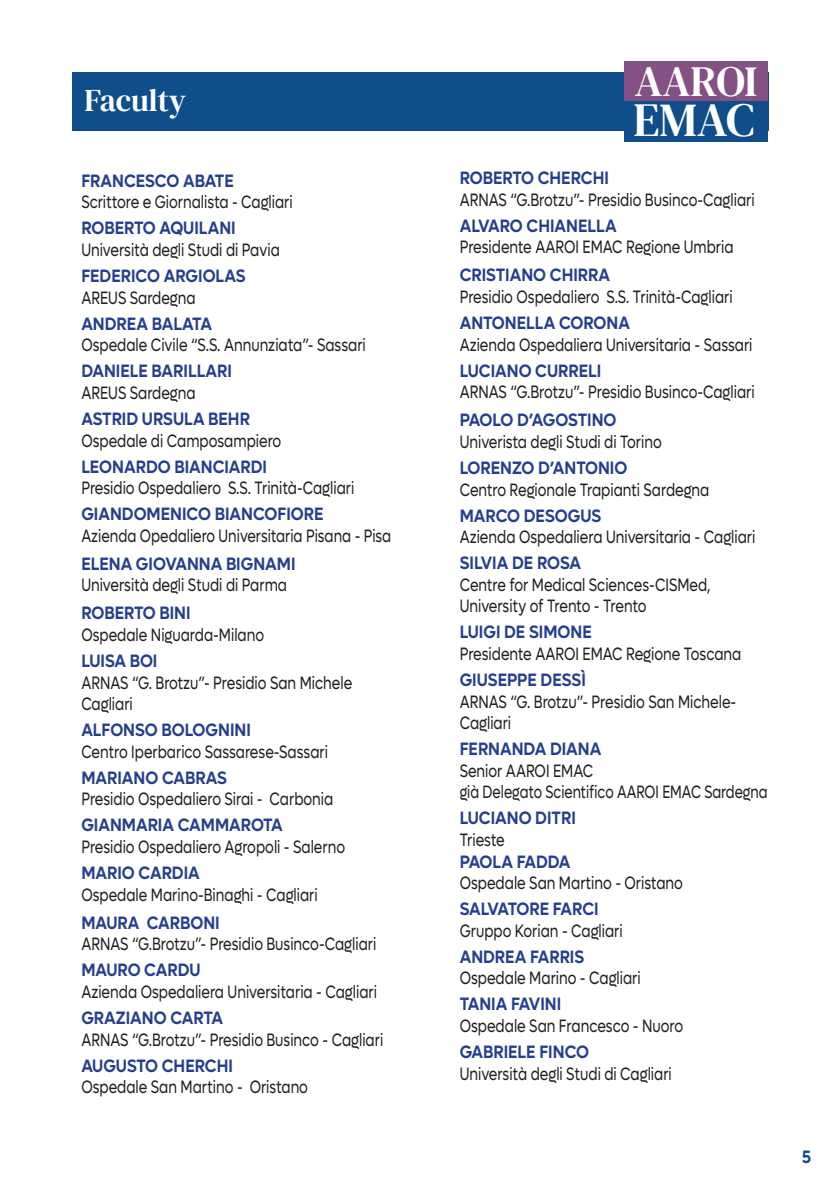
<style>
.page{position:relative;width:840px;height:1191px;background:#fff}
.page>*{position:absolute;margin:0;border:0;box-sizing:border-box;transform-origin:0 0}
.t1{font:47.2px "DM Serif Text";color:#fff}
.t2{font:42.8px "DM Serif Text";letter-spacing:-.01em;color:#fff}
.t3{font:31.4px "DM Serif Text";color:#fff}
.t4{font:18px/21.6px "Lufga";color:#231f20;scale:.78 1}
.t5{font:600 18px "Lufga";color:#253f8e;scale:.9 1}
.t6{font:18px "Lufga";color:#231f20;scale:.77 1}
.t7{font:600 18px "Lufga";letter-spacing:-.025em;color:#253f8e;scale:.9 1}
.t8{font:600 18px "Lufga";color:#0f4e8a;scale:.9 1}
</style>
<div class="page">
<div style="left:72px;top:72px;width:695px;height:58px;background:#0f4e8a"></div>
<div style="left:623px;top:61px;width:144px;height:40px;background:#855084"></div>
<div style="left:623px;top:101px;width:144px;height:41px;background:#0f4e8a"></div>
<h3 class="t3" style="left:84px;top:82px;width:103px">Faculty</h3>
<p class="t5" style="left:81px;top:170px;width:171px">FRANCESCO ABATE</p>
<p class="t4" style="left:81px;top:191px;width:272px">Scrittore e Giornalista - Cagliari</p>
<p class="t5" style="left:81px;top:218px;width:173px">ROBERTO AQUILANI</p>
<p class="t4" style="left:81px;top:239px;width:256px">Università degli Studi di Pavia</p>
<p class="t5" style="left:81px;top:265px;width:184px">FEDERICO ARGIOLAS</p>
<p class="t4" style="left:81px;top:287px;width:148px">AREUS Sardegna</p>
<p class="t5" style="left:81px;top:313px;width:146px">ANDREA BALATA</p>
<p class="t4" style="left:81px;top:334px;width:366px">Ospedale Civile “S.S. Annunziata”- Sassari</p>
<p class="t5" style="left:81px;top:360px;width:169px">DANIELE BARILLARI</p>
<p class="t4" style="left:81px;top:382px;width:148px">AREUS Sardegna</p>
<p class="t5" style="left:81px;top:408px;width:189px">ASTRID URSULA BEHR</p>
<p class="t4" style="left:81px;top:429px;width:258px">Ospedale di Camposampiero</p>
<p class="t5" style="left:81px;top:456px;width:208px">LEONARDO BIANCIARDI</p>
<p class="t4" style="left:81px;top:477px;width:351px">Presidio Ospedaliero S.S. Trinità-Cagliari</p>
<p class="t5" style="left:81px;top:503px;width:270px">GIANDOMENICO BIANCOFIORE</p>
<p class="t6" style="left:81px;top:525px;width:404px">Azienda Opedaliero Universitaria Pisana - Pisa</p>
<p class="t5" style="left:81px;top:553px;width:239px">ELENA GIOVANNA BIGNAMI</p>
<p class="t4" style="left:81px;top:574px;width:265px">Università degli Studi di Parma</p>
<p class="t5" style="left:81px;top:602px;width:123px">ROBERTO BINI</p>
<p class="t4" style="left:81px;top:624px;width:236px">Ospedale Niguarda-Milano</p>
<p class="t5" style="left:81px;top:650px;width:86px">LUISA BOI</p>
<p class="t4" style="left:81px;top:671px;width:348px">ARNAS “G. Brotzu”- Presidio San Michele<br>Cagliari</p>
<p class="t5" style="left:81px;top:719px;width:190px">ALFONSO BOLOGNINI</p>
<p class="t4" style="left:81px;top:741px;width:317px">Centro Iperbarico Sassarese-Sassari</p>
<p class="t5" style="left:81px;top:767px;width:163px">MARIANO CABRAS</p>
<p class="t4" style="left:81px;top:788px;width:324px">Presidio Ospedaliero Sirai - Carbonia</p>
<p class="t5" style="left:81px;top:814px;width:225px">GIANMARIA CAMMAROTA</p>
<p class="t4" style="left:81px;top:836px;width:339px">Presidio Ospedaliero Agropoli - Salerno</p>
<p class="t5" style="left:81px;top:862px;width:133px">MARIO CARDIA</p>
<p class="t4" style="left:81px;top:883px;width:304px">Ospedale Marino-Binaghi - Cagliari</p>
<p class="t5" style="left:81px;top:912px;width:155px">MAURA CARBONI</p>
<p class="t4" style="left:81px;top:933px;width:379px">ARNAS “G.Brotzu”- Presidio Businco-Cagliari</p>
<p class="t5" style="left:81px;top:959px;width:134px">MAURO CARDU</p>
<p class="t4" style="left:81px;top:981px;width:380px">Azienda Ospedaliera Universitaria - Cagliari</p>
<p class="t5" style="left:81px;top:1007px;width:159px">GRAZIANO CARTA</p>
<p class="t4" style="left:81px;top:1028px;width:388px">ARNAS “G.Brotzu”- Presidio Businco - Cagliari</p>
<p class="t5" style="left:81px;top:1054px;width:170px">AUGUSTO CHERCHI</p>
<p class="t4" style="left:81px;top:1076px;width:292px">Ospedale San Martino - Oristano</p>
<h2 class="t2" style="left:634px;top:56px;width:124px">AAROI</h2>
<h1 class="t1" style="left:633px;top:92px;width:123px">EMAC</h1>
<p class="t5" style="left:459px;top:167px;width:167px">ROBERTO CHERCHI</p>
<p class="t4" style="left:459px;top:189px;width:379px">ARNAS “G.Brotzu”- Presidio Businco-Cagliari</p>
<p class="t5" style="left:459px;top:215px;width:176px">ALVARO CHIANELLA</p>
<p class="t4" style="left:459px;top:236px;width:352px">Presidente AAROI EMAC Regione Umbria</p>
<p class="t5" style="left:459px;top:265px;width:168px">CRISTIANO CHIRRA</p>
<p class="t4" style="left:459px;top:286px;width:351px">Presidio Ospedaliero S.S. Trinità-Cagliari</p>
<p class="t5" style="left:459px;top:312px;width:191px">ANTONELLA CORONA</p>
<p class="t4" style="left:459px;top:334px;width:376px">Azienda Ospedaliera Universitaria - Sassari</p>
<p class="t5" style="left:459px;top:360px;width:159px">LUCIANO CURRELI</p>
<p class="t4" style="left:459px;top:381px;width:379px">ARNAS “G.Brotzu”- Presidio Businco-Cagliari</p>
<p class="t5" style="left:459px;top:409px;width:176px">PAOLO D’AGOSTINO</p>
<p class="t4" style="left:459px;top:431px;width:260px">Univerista degli Studi di Torino</p>
<p class="t5" style="left:459px;top:457px;width:188px">LORENZO D’ANTONIO</p>
<p class="t4" style="left:459px;top:478px;width:321px">Centro Regionale Trapianti Sardegna</p>
<p class="t5" style="left:459px;top:505px;width:159px">MARCO DESOGUS</p>
<p class="t4" style="left:459px;top:526px;width:380px">Azienda Ospedaliera Universitaria - Cagliari</p>
<p class="t5" style="left:459px;top:552px;width:136px">SILVIA DE ROSA</p>
<p class="t4" style="left:459px;top:574px;width:323px">Centre for Medical Sciences-CISMed,<br>University of Trento - Trento</p>
<p class="t5" style="left:459px;top:621px;width:148px">LUIGI DE SIMONE</p>
<p class="t4" style="left:459px;top:643px;width:362px">Presidente AAROI EMAC Regione Toscana</p>
<p class="t5" style="left:459px;top:669px;width:141px">GIUSEPPE DESSÌ</p>
<p class="t4" style="left:459px;top:690px;width:356px">ARNAS “G. Brotzu”- Presidio San Michele-<br>Cagliari</p>
<p class="t5" style="left:459px;top:738px;width:159px">FERNANDA DIANA</p>
<p class="t4" style="left:459px;top:760px;width:396px">Senior AAROI EMAC<br>già Delegato Scientifico AAROI EMAC Sardegna</p>
<p class="t5" style="left:459px;top:807px;width:130px">LUCIANO DITRI</p>
<p class="t4" style="left:459px;top:829px;width:59px">Trieste</p>
<p class="t7" style="left:459px;top:851px;width:125px">PAOLA FADDA</p>
<p class="t4" style="left:459px;top:872px;width:287px">Ospedale San Martino - Oristano</p>
<p class="t5" style="left:459px;top:898px;width:156px">SALVATORE FARCI</p>
<p class="t4" style="left:459px;top:920px;width:210px">Gruppo Korian - Cagliari</p>
<p class="t5" style="left:459px;top:946px;width:140px">ANDREA FARRIS</p>
<p class="t4" style="left:459px;top:967px;width:233px">Ospedale Marino - Cagliari</p>
<p class="t5" style="left:459px;top:993px;width:114px">TANIA FAVINI</p>
<p class="t4" style="left:459px;top:1015px;width:288px">Ospedale San Francesco - Nuoro</p>
<p class="t5" style="left:459px;top:1041px;width:145px">GABRIELE FINCO</p>
<p class="t4" style="left:459px;top:1062px;width:273px">Università degli Studi di Cagliari</p>
<p class="t8" style="left:801px;top:1145px;width:12px">5</p>
</div>
